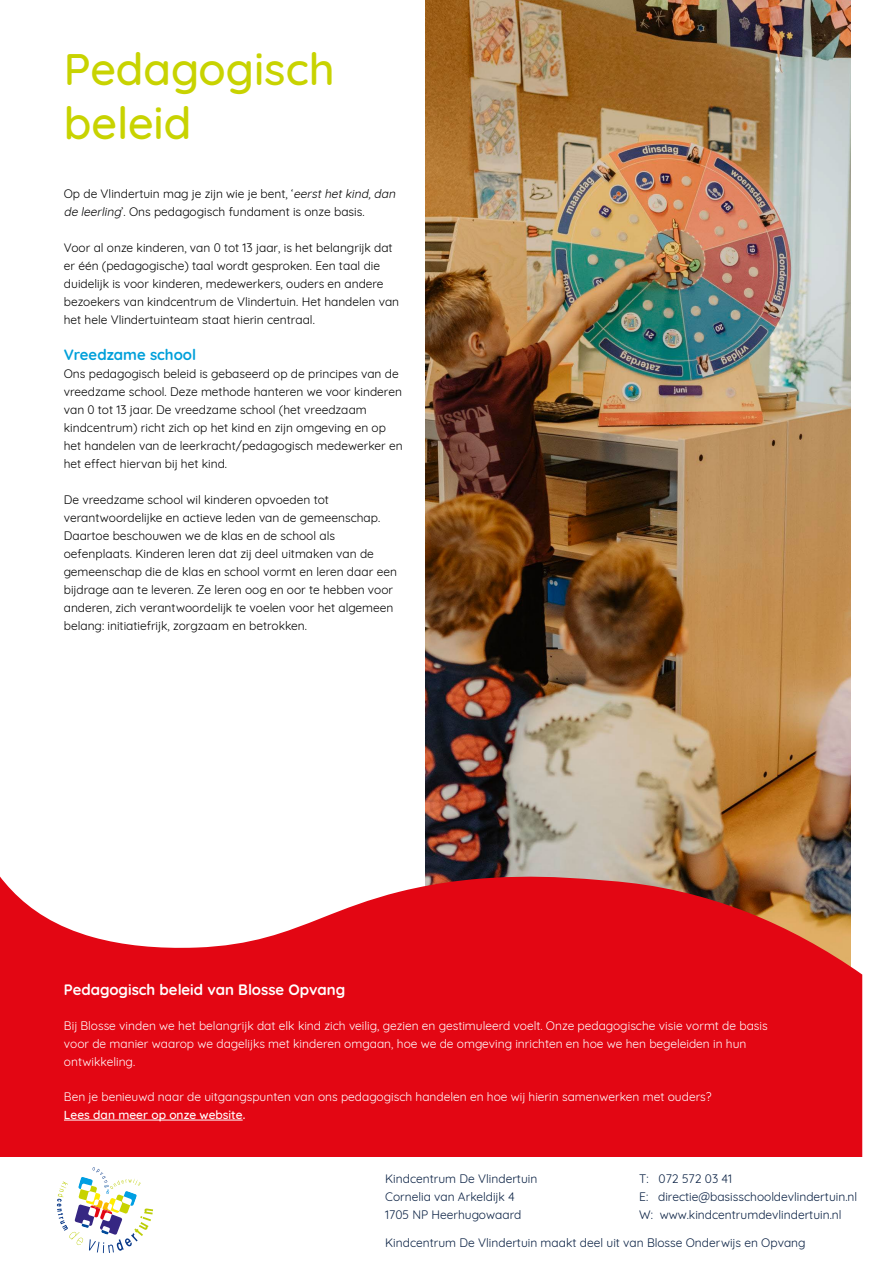
<style>
.page{position:relative;width:893px;height:1263px;background:#fff}
.page>*{position:absolute;margin:0;border:0;box-sizing:border-box;transform-origin:0 0}
.Kop_medium_30pt{font:500 45px/54px "Quicksand";color:#c8d300}
.t1{font:700 15px "Quicksand";color:#fff}
.Opsomming_vlinder_rode_pijl{font:700 15px "Quicksand";color:#00a0da}
.Opsomming_vlinder_rode_pijl-2{font:12px/18px "Quicksand";color:#000}
.t2{font:12px/18px "Quicksand";color:#fff}
.t3{font:12px/18px "Quicksand";color:#092043}
.t4{font:500 12px "Quicksand";color:#fff}
.s1{font-style:italic}
</style>
<div class="page">
<img style="left:426px;top:0;width:424px;height:829px">
<svg style="left:57px;top:1167px;width:96px;height:86px"></svg>
<svg style="left:0;top:829px;width:862px;height:328px;background:#df373d"></svg>
<hr style="left:64px;top:1120px;width:179px;height:1px;background:#fff">
<p class="Kop_medium_30pt" style="left:64px;top:38px;width:273px">Pedagogisch beleid</p>
<p class="Opsomming_vlinder_rode_pijl-2" style="left:64px;top:183px;width:336px">Op de Vlindertuin mag je zijn wie je bent, ‘<span class="s1">eersthetkind,dan de leerling</span>’. Ons pedagogisch fundament is onze basis.</p>
<p class="Opsomming_vlinder_rode_pijl-2" style="left:64px;top:237px;width:337px">Voor al onze kinderen, van 0 tot 13 jaar, is het belangrijk dat er één (pedagogische) taal wordt gesproken. Een taal die duidelijk is voor kinderen, medewerkers, ouders en andere bezoekers van kindcentrum de Vlindertuin. Het handelen van het hele Vlindertuinteam staat hierin centraal.</p>
<p class="Opsomming_vlinder_rode_pijl" style="left:64px;top:342px;width:134px">Vreedzame school</p>
<p class="Opsomming_vlinder_rode_pijl-2" style="left:64px;top:363px;width:340px">Ons pedagogisch beleid is gebaseerd op de principes van de vreedzame school. Deze methode hanteren we voor kinderen van 0 tot 13 jaar. De vreedzame school (het vreedzaam kindcentrum) richt zich op het kind en zijn omgeving en op het handelen van de leerkracht/pedagogisch medewerker en het effect hiervan bij het kind.</p>
<p class="Opsomming_vlinder_rode_pijl-2" style="left:64px;top:489px;width:335px">De vreedzame school wil kinderen opvoeden tot verantwoordelijke en actieve leden van de gemeenschap.<br>Daartoe beschouwen we de klas en de school als oefenplaats. Kinderen leren dat zij deel uitmaken van de gemeenschap die de klas en school vormt en leren daar een bijdrage aan te leveren. Ze leren oog en oor te hebben voor anderen, zich verantwoordelijk te voelen voor het algemeen belang: initiatiefrijk, zorgzaam en betrokken.</p>
<p class="t1" style="left:64px;top:977px;width:283px">Pedagogisch beleid van Blosse Opvang</p>
<p class="t2" style="left:64px;top:1016px;width:705px">Bij Blosse vinden we het belangrijk dat elk kind zich veilig, gezien en gestimuleerd voelt. Onze pedagogische visie vormt de basis voor de manier waarop we dagelijks met kinderen omgaan, hoe we de omgeving inrichten en hoe we hen begeleiden in hun ontwikkeling.</p>
<p class="t2" style="left:64px;top:1087px;width:649px">Ben je benieuwd naar de uitgangspunten van ons pedagogisch handelen en hoe wij hierin samenwerken met ouders?</p>
<p class="t4" style="left:64px;top:1105px;width:183px">Lees dan meer op onze website.</p>
<p class="t3" style="left:385px;top:1168px;width:154px">Kindcentrum De Vlindertuin<br>Cornelia van Arkeldijk 4<br>1705 NP Heerhugowaard</p>
<p class="t3" style="left:639px;top:1168px;width:219px">T: 072 572 03 41<br>E: directie@basisschooldevlindertuin.nl<br>W: www.kindcentrumdevlindertuin.nl</p>
<p class="t3" style="left:385px;top:1232px;width:422px">Kindcentrum De Vlindertuin maakt deel uit van Blosse Onderwijs en Opvang</p>
</div>
